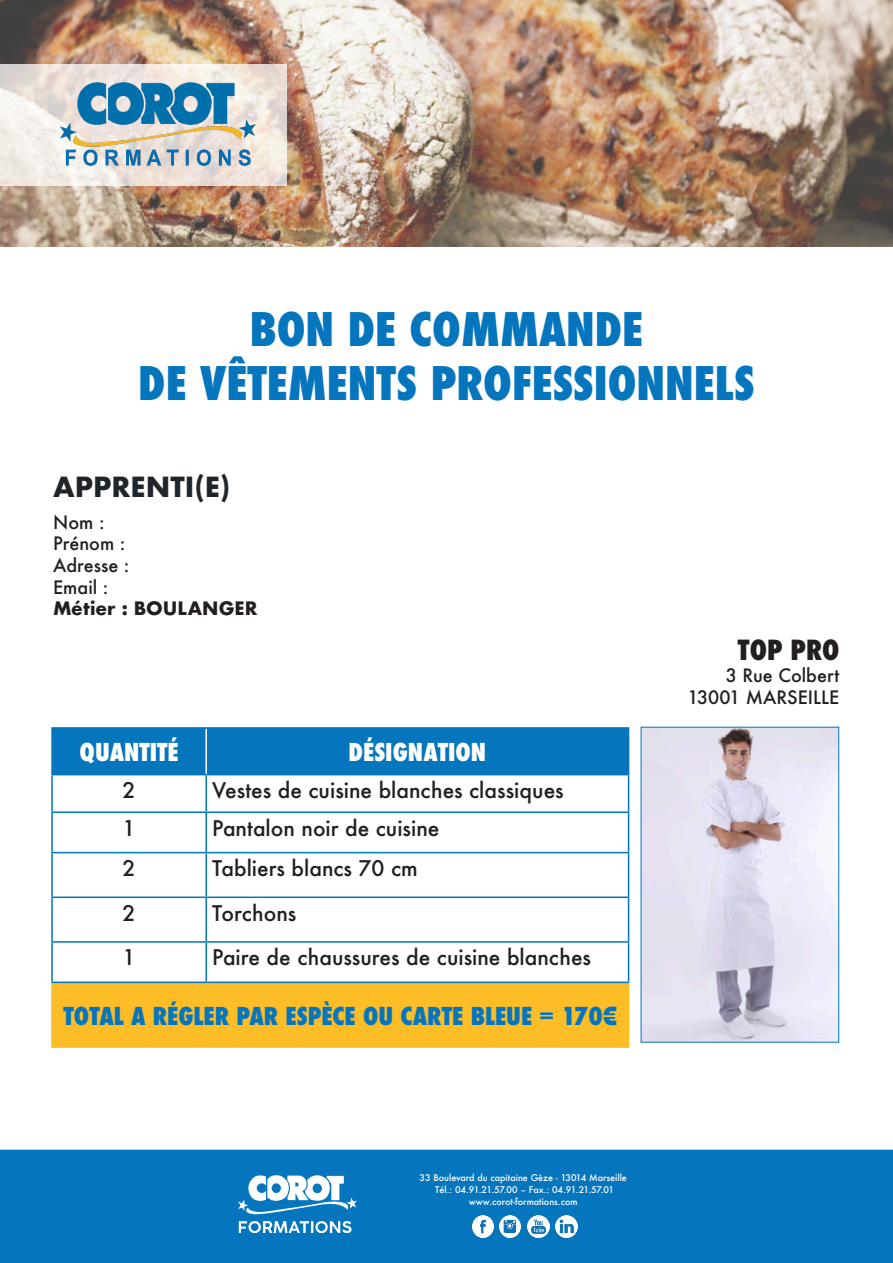
<style>
.page{position:relative;width:893px;height:1263px;background:#fff}
.page>*{position:absolute;margin:0;border:0;box-sizing:border-box;transform-origin:0 0}
.t1{font:800 condensed 45px "Futura";color:#0575bd}
.t2{font:700 27px "Futura";color:#202529}
.t3{font:800 condensed 27px "Futura";color:#231f20}
.t4{font:800 condensed 24px "Futura";color:#0575bd}
.t5{font:800 condensed 24px "Futura";color:#fff}
.t6{font:500 21px "Futura";color:#231f20}
.t7{font:500 18px "Futura";color:#231f20}
.t8{font:700 18px "Futura";color:#231f20}
.t9{font:500 9px "Futura";color:#fff}
.t10{font:500 9px "Futura";letter-spacing:-.025em;color:#fff}
</style>
<div class="page">
<img style="left:0;top:0;width:893px;height:247px">
<svg style="left:0;top:64px;width:286px;height:122px;background:#eee6df"></svg>
<img style="left:53px;top:83px;width:211px;height:93px">
<div style="left:53px;top:729px;width:575px;height:45px;background:#0575bd"></div>
<div style="left:52px;top:982px;width:577px;height:65px;background:#fdbd26"></div>
<hr style="left:51px;top:852px;width:155px;height:1px;background:#0575bd">
<hr style="left:206px;top:852px;width:423px;height:1px;background:#0575bd">
<hr style="left:51px;top:896px;width:155px;height:2px;background:#0575bd">
<hr style="left:206px;top:896px;width:423px;height:2px;background:#0575bd">
<hr style="left:51px;top:811px;width:155px;height:2px;background:#0575bd">
<hr style="left:206px;top:811px;width:423px;height:2px;background:#0575bd">
<hr style="left:205px;top:775px;width:2px;height:36px;background:#0575bd">
<hr style="left:205px;top:813px;width:2px;height:39px;background:#0575bd">
<hr style="left:205px;top:853px;width:2px;height:43px;background:#0575bd">
<hr style="left:205px;top:898px;width:2px;height:43px;background:#0575bd">
<hr style="left:205px;top:943px;width:2px;height:38px;background:#0575bd">
<hr style="left:51px;top:775px;width:2px;height:36px;background:#0575bd">
<hr style="left:628px;top:775px;width:1px;height:36px;background:#0575bd">
<hr style="left:51px;top:813px;width:2px;height:39px;background:#0575bd">
<hr style="left:628px;top:813px;width:1px;height:39px;background:#0575bd">
<hr style="left:51px;top:853px;width:2px;height:43px;background:#0575bd">
<hr style="left:628px;top:853px;width:1px;height:43px;background:#0575bd">
<hr style="left:51px;top:898px;width:2px;height:43px;background:#0575bd">
<hr style="left:628px;top:898px;width:1px;height:43px;background:#0575bd">
<hr style="left:205px;top:729px;width:2px;height:45px;background:#fff">
<hr style="left:51px;top:727px;width:155px;height:2px;background:#0575bd">
<hr style="left:51px;top:729px;width:2px;height:45px;background:#0575bd">
<hr style="left:206px;top:727px;width:423px;height:2px;background:#0575bd">
<hr style="left:628px;top:729px;width:1px;height:45px;background:#0575bd">
<hr style="left:51px;top:774px;width:155px;height:1px;background:#0575bd">
<hr style="left:206px;top:774px;width:423px;height:1px;background:#0575bd">
<hr style="left:51px;top:983px;width:2px;height:63px;background:#fdbd26">
<hr style="left:51px;top:1046px;width:155px;height:2px;background:#fdbd26">
<hr style="left:206px;top:1046px;width:423px;height:2px;background:#fdbd26">
<hr style="left:51px;top:941px;width:155px;height:2px;background:#0575bd">
<hr style="left:51px;top:943px;width:2px;height:38px;background:#0575bd">
<hr style="left:206px;top:941px;width:423px;height:2px;background:#0575bd">
<hr style="left:628px;top:943px;width:1px;height:38px;background:#0575bd">
<hr style="left:51px;top:981px;width:155px;height:2px;background:#0575bd">
<hr style="left:206px;top:981px;width:423px;height:2px;background:#0575bd">
<img style="left:643px;top:729px;width:194px;height:311px">
<div style="left:0;top:1150px;width:893px;height:113px;background:#0575bd"></div>
<img style="left:239px;top:1174px;width:117px;height:58px">
<img style="left:527px;top:1215px;width:22px;height:22px">
<img style="left:499px;top:1215px;width:22px;height:22px">
<img style="left:472px;top:1216px;width:21px;height:21px">
<img style="left:556px;top:1215px;width:21px;height:22px">
<p class="t1" style="left:250px;top:299px;width:395px">BON DE COMMANDE</p>
<p class="t1" style="left:138px;top:353px;width:618px">DE VÊTEMENTS PROFESSIONNELS</p>
<p class="t2" style="left:53px;top:467px;width:179px">APPRENTI(E)</p>
<p class="t7" style="left:53px;top:510px;width:53px">Nom :</p>
<p class="t7" style="left:53px;top:531px;width:74px">Prénom :</p>
<p class="t7" style="left:53px;top:553px;width:78px">Adresse :</p>
<p class="t7" style="left:53px;top:574px;width:57px">Email :</p>
<p class="t8" style="left:53px;top:595px;width:206px">Métier : BOULANGER</p>
<p class="t5" style="left:80px;top:736px;width:101px">QUANTITÉ</p>
<p class="t5" style="left:349px;top:736px;width:139px">DÉSIGNATION</p>
<p class="t6" style="left:123px;top:776px;width:14px">2</p>
<p class="t6" style="left:212px;top:776px;width:353px">Vestes de cuisine blanches classiques</p>
<p class="t6" style="left:123px;top:813px;width:14px">1</p>
<p class="t6" style="left:212px;top:813px;width:229px">Pantalon noir de cuisine</p>
<p class="t6" style="left:123px;top:854px;width:14px">2</p>
<p class="t6" style="left:212px;top:854px;width:207px">Tabliers blancs 70 cm</p>
<p class="t6" style="left:123px;top:898px;width:14px">2</p>
<p class="t6" style="left:212px;top:898px;width:86px">Torchons</p>
<p class="t6" style="left:123px;top:943px;width:14px">1</p>
<p class="t6" style="left:212px;top:943px;width:380px">Paire de chaussures de cuisine blanches</p>
<p class="t4" style="left:63px;top:999px;width:555px">TOTAL A RÉGLER PAR ESPÈCE OU CARTE BLEUE = 170€</p>
<p class="t9" style="left:420px;top:1171px;width:209px">33 Boulevard du capitaine Gèze - 13014 Marseille</p>
<p class="t10" style="left:435px;top:1183px;width:180px">Tél.: 04.91.21.57.00 – Fax.: 04.91.21.57.01</p>
<p class="t9" style="left:469px;top:1195px;width:110px">www.corot-formations.com</p>
<p class="t3" style="left:738px;top:632px;width:103px">TOP PRO</p>
<p class="t7" style="left:726px;top:663px;width:115px">3 Rue Colbert</p>
<p class="t7" style="left:687px;top:684px;width:153px">13001 MARSEILLE</p>
</div>
